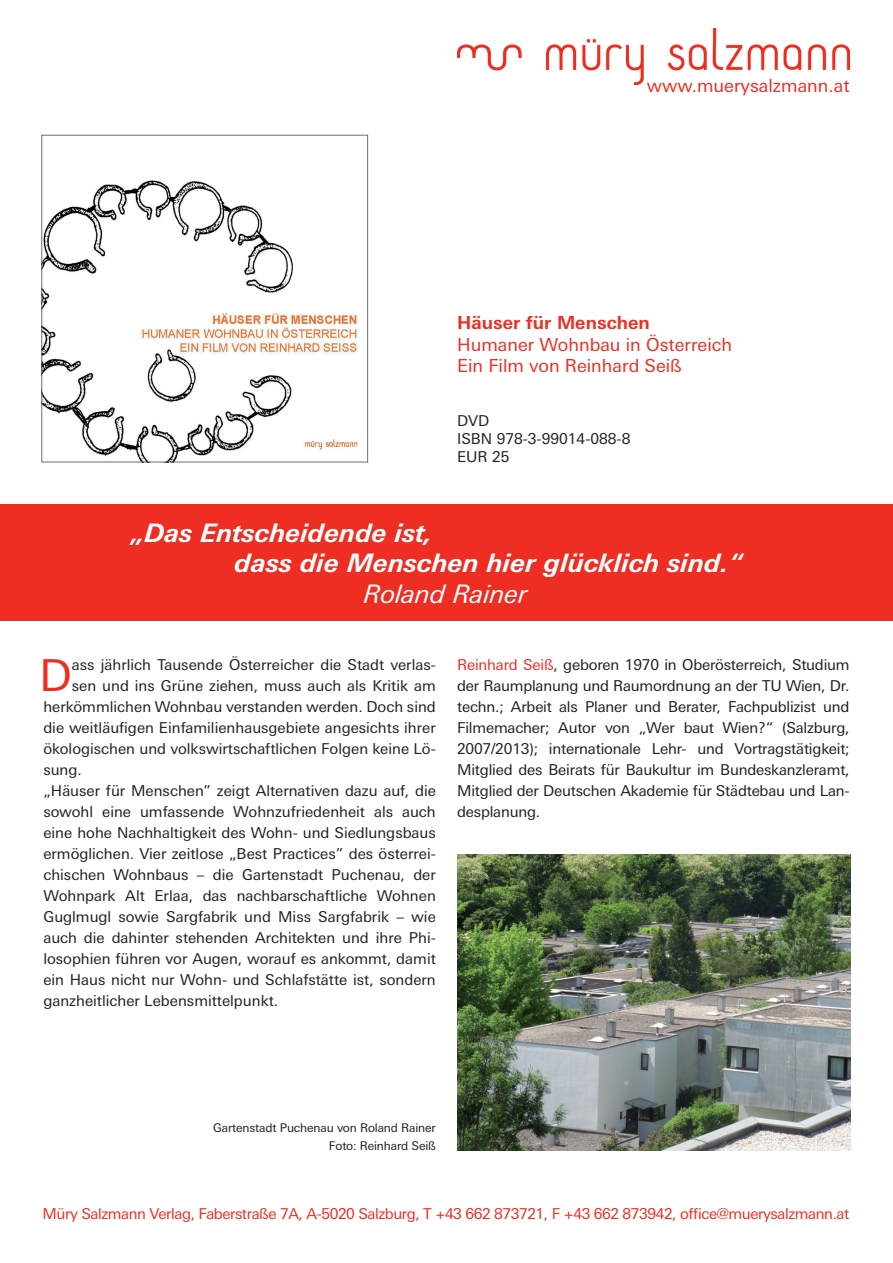
<style>
.page{position:relative;width:893px;height:1263px;background:#fff}
.page>*{position:absolute;margin:0;border:0;box-sizing:border-box;transform-origin:0 0}
.t1{font:44.1px "Linotype Univers Basic";color:#ee2e22}
.t2{font:italic 700 25.5px/30.6px "Linotype Univers Basic";color:#fff}
.t3{font:italic 25.5px "Linotype Univers Basic";color:#fff}
.t4{font:18px/21.6px "Linotype Univers Basic";color:#ee2e22}
.t5{font:700 18px "Linotype Univers Basic";color:#ee2e22}
.t6{font:15px/21px "Linotype Univers Basic";color:#231f20}
.t7{font:15px "Linotype Univers Basic";letter-spacing:-.03em;color:#ee2e22}
.t8{font:12px/18px "Linotype Univers Basic";letter-spacing:-.015em;color:#231f20;text-align:right}
.s1{color:#ee2e22}
</style>
<div class="page">
<div style="left:0;top:504px;width:893px;height:117px;background:#ee2e22"></div>
<img style="left:457px;top:29px;width:392px;height:56px">
<img style="left:44px;top:180px;width:314px;height:280px">
<div style="left:42px;top:135px;width:326px;height:327px;border:1px solid #6c6d70"></div>
<img style="left:457px;top:855px;width:393px;height:296px">
<p class="t4" style="left:647px;top:75px;width:204px">www.muerysalzmann.at</p>
<p class="t5" style="left:457px;top:312px;width:194px">Häuser für Menschen</p>
<p class="t4" style="left:457px;top:333px;width:276px">Humaner Wohnbau in Österreich<br>Ein Film von Reinhard Seiß</p>
<p class="t6" style="left:457px;top:412px;width:175px;line-height:18px">DVD<br>ISBN 978-3-99014-088-8<br>EUR 25</p>
<h2 class="t2" style="left:235px;top:517px;width:510px;text-indent:-104px">„Das Entscheidende ist,<br>dass die Menschen hier glücklich sind.“</h2>
<h2 class="t3" style="left:364px;top:578px;width:166px">Roland Rainer</h2>
<h1 class="t1" style="left:39px;top:650px;width:34px">D</h1>
<p class="t6" style="left:72px;top:654px;width:366px">ass jährlich Tausende Österreicher die Stadt verlas-</p>
<p class="t6" style="left:72px;top:675px;width:366px">sen und ins Grüne ziehen, muss auch als Kritik am</p>
<p class="t6" style="left:43px;top:696px;width:394px">herkömmlichen Wohnbau verstanden werden. Doch sind</p>
<p class="t6" style="left:43px;top:717px;width:394px">die weitläufigen Einfamilienhausgebiete angesichts ihrer</p>
<p class="t6" style="left:43px;top:738px;width:394px">ökologischen und volkswirtschaftlichen Folgen keine Lö-</p>
<p class="t6" style="left:43px;top:759px;width:40px">sung.</p>
<p class="t6" style="left:43px;top:780px;width:394px">„Häuser für Menschen” zeigt Alternativen dazu auf, die</p>
<p class="t6" style="left:43px;top:801px;width:394px">sowohl eine umfassende Wohnzufriedenheit als auch</p>
<p class="t6" style="left:43px;top:822px;width:394px">eine hohe Nachhaltigkeit des Wohn- und Siedlungsbaus</p>
<p class="t6" style="left:43px;top:843px;width:394px">ermöglichen. Vier zeitlose „Best Practices” des österrei-</p>
<p class="t6" style="left:43px;top:864px;width:394px">chischen Wohnbaus – die Gartenstadt Puchenau, der</p>
<p class="t6" style="left:43px;top:885px;width:394px">Wohnpark Alt Erlaa, das nachbarschaftliche Wohnen</p>
<p class="t6" style="left:43px;top:906px;width:394px">Guglmugl sowie Sargfabrik und Miss Sargfabrik – wie</p>
<p class="t6" style="left:43px;top:927px;width:394px">auch die dahinter stehenden Architekten und ihre Phi-</p>
<p class="t6" style="left:43px;top:948px;width:394px">losophien führen vor Augen, worauf es ankommt, damit</p>
<p class="t6" style="left:43px;top:969px;width:394px">ein Haus nicht nur Wohn- und Schlafstätte ist, sondern</p>
<p class="t6" style="left:43px;top:990px;width:236px">ganzheitlicher Lebensmittelpunkt.</p>
<p class="t6" style="left:457px;top:654px;width:394px;text-align:justify"><span class="s1">Reinhard Seiß</span>, geboren 1970 in Oberösterreich, Studium der Raumplanung und Raumordnung an der TU Wien, Dr. techn.; Arbeit als Planer und Berater, Fachpublizist und Filmemacher; Autor von „Wer baut Wien?“ (Salzburg, 2007/2013); internationale Lehr- und Vortragstätigkeit; Mitglied des Beirats für Baukultur im Bundeskanzleramt, Mitglied der Deutschen Akademie für Städtebau und Lan&shy;desplanung.</p>
<p class="t8" style="left:213px;top:1118px;width:224px">Gartenstadt Puchenau von Roland Rainer<br>Foto: Reinhard Seiß</p>
<p class="t7" style="left:43px;top:1205px;width:808px">Müry Salzmann Verlag, Faberstraße 7A, A-5020 Salzburg, T +43 662 873721, F +43 662 873942, office@muerysalzmann.at</p>
</div>
